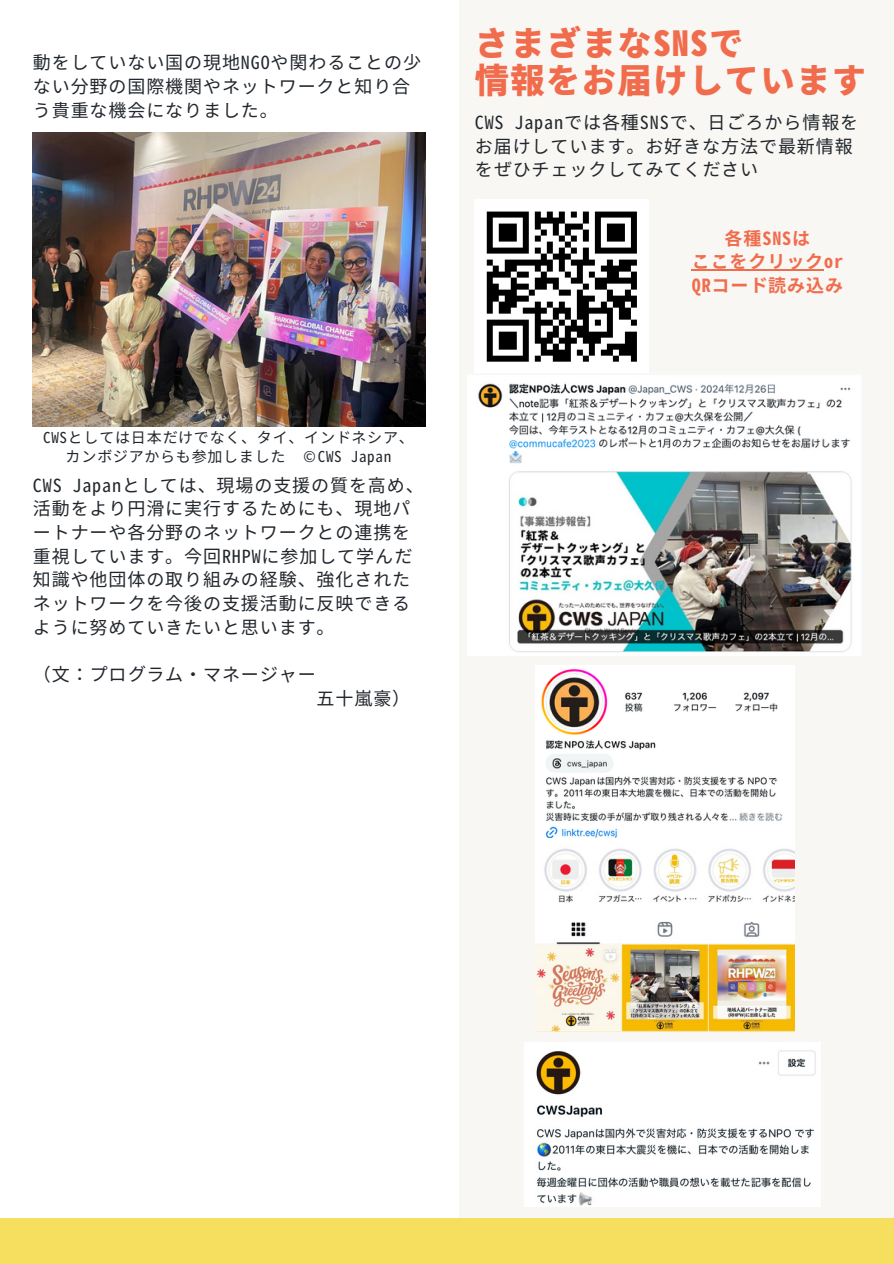
<style>
.page{position:relative;width:894px;height:1264px;background:#fff}
.page>*{position:absolute;margin:0;border:0;box-sizing:border-box;transform-origin:0 0}
.t1{font:34.35px/36.9px "Gen Ei Gothic M H";letter-spacing:.04em;color:#f16c4d}
.t2{font:18px/23.7px "Gen Ei Gothic M R";letter-spacing:.05em;color:#21272d}
.t3{font:18px/23.7px "Gen Ei Gothic M B";letter-spacing:.05em;color:#f16c4d;text-align:center}
.t4{font:15px "Gen Ei Gothic M R";letter-spacing:.05em;color:#21272d}
</style>
<div class="page">
<div style="left:0;top:1218px;width:893px;height:45px;background:#f6de5f"></div>
<img style="left:32px;top:133px;width:393px;height:293px">
<div style="left:458px;top:0;width:435px;height:1217px;background:#f8f7f3"></div>
<div style="left:474px;top:199px;width:174px;height:175px;background:#fff"></div>
<div style="left:486px;top:211px;width:42px;height:6px;background:#000"></div>
<div style="left:594px;top:211px;width:42px;height:6px;background:#000"></div>
<div style="left:498px;top:223px;width:18px;height:6px;background:#000"></div>
<div style="left:606px;top:223px;width:18px;height:6px;background:#000"></div>
<div style="left:498px;top:229px;width:18px;height:6px;background:#000"></div>
<div style="left:606px;top:229px;width:18px;height:6px;background:#000"></div>
<div style="left:498px;top:235px;width:18px;height:6px;background:#000"></div>
<div style="left:606px;top:235px;width:18px;height:6px;background:#000"></div>
<svg style="left:486px;top:217px;width:6px;height:30px"></svg>
<svg style="left:522px;top:217px;width:6px;height:30px"></svg>
<svg style="left:630px;top:217px;width:6px;height:30px"></svg>
<div style="left:486px;top:247px;width:42px;height:6px;background:#000"></div>
<div style="left:594px;top:247px;width:42px;height:6px;background:#000"></div>
<div style="left:504px;top:259px;width:48px;height:6px;background:#000"></div>
<svg style="left:606px;top:259px;width:6px;height:6px"></svg>
<div style="left:618px;top:259px;width:18px;height:6px;background:#000"></div>
<svg style="left:486px;top:259px;width:12px;height:12px"></svg>
<div style="left:504px;top:265px;width:12px;height:6px;background:#000"></div>
<div style="left:600px;top:265px;width:30px;height:6px;background:#000"></div>
<div style="left:486px;top:271px;width:24px;height:6px;background:#000"></div>
<div style="left:516px;top:271px;width:12px;height:6px;background:#000"></div>
<svg style="left:534px;top:211px;width:66px;height:66px"></svg>
<div style="left:606px;top:271px;width:12px;height:6px;background:#000"></div>
<svg style="left:630px;top:271px;width:6px;height:6px"></svg>
<svg style="left:486px;top:277px;width:6px;height:6px"></svg>
<svg style="left:510px;top:277px;width:6px;height:6px"></svg>
<div style="left:534px;top:277px;width:24px;height:6px;background:#000"></div>
<div style="left:570px;top:277px;width:12px;height:6px;background:#000"></div>
<div style="left:594px;top:277px;width:42px;height:6px;background:#000"></div>
<div style="left:486px;top:283px;width:12px;height:6px;background:#000"></div>
<div style="left:510px;top:283px;width:18px;height:6px;background:#000"></div>
<div style="left:534px;top:283px;width:12px;height:6px;background:#000"></div>
<svg style="left:552px;top:283px;width:6px;height:6px"></svg>
<div style="left:594px;top:283px;width:12px;height:6px;background:#000"></div>
<div style="left:486px;top:289px;width:30px;height:6px;background:#000"></div>
<svg style="left:528px;top:289px;width:6px;height:6px"></svg>
<div style="left:558px;top:289px;width:12px;height:6px;background:#000"></div>
<svg style="left:576px;top:283px;width:12px;height:12px"></svg>
<svg style="left:606px;top:289px;width:6px;height:6px"></svg>
<svg style="left:624px;top:283px;width:12px;height:12px"></svg>
<div style="left:486px;top:295px;width:12px;height:6px;background:#000"></div>
<div style="left:504px;top:295px;width:24px;height:6px;background:#000"></div>
<div style="left:576px;top:295px;width:18px;height:6px;background:#000"></div>
<div style="left:606px;top:295px;width:30px;height:6px;background:#000"></div>
<div style="left:498px;top:301px;width:18px;height:6px;background:#000"></div>
<svg style="left:534px;top:301px;width:6px;height:6px"></svg>
<svg style="left:546px;top:301px;width:6px;height:6px"></svg>
<svg style="left:558px;top:301px;width:6px;height:6px"></svg>
<div style="left:576px;top:301px;width:12px;height:6px;background:#000"></div>
<svg style="left:600px;top:301px;width:6px;height:6px"></svg>
<div style="left:612px;top:301px;width:12px;height:6px;background:#000"></div>
<svg style="left:630px;top:301px;width:6px;height:6px"></svg>
<svg style="left:486px;top:301px;width:6px;height:12px"></svg>
<div style="left:498px;top:307px;width:12px;height:6px;background:#000"></div>
<div style="left:522px;top:307px;width:24px;height:6px;background:#000"></div>
<div style="left:552px;top:307px;width:18px;height:6px;background:#000"></div>
<div style="left:576px;top:307px;width:36px;height:6px;background:#000"></div>
<div style="left:618px;top:307px;width:12px;height:6px;background:#000"></div>
<svg style="left:534px;top:313px;width:6px;height:6px"></svg>
<div style="left:576px;top:313px;width:12px;height:6px;background:#000"></div>
<div style="left:618px;top:313px;width:12px;height:6px;background:#000"></div>
<div style="left:486px;top:319px;width:42px;height:6px;background:#000"></div>
<div style="left:534px;top:319px;width:18px;height:6px;background:#000"></div>
<svg style="left:582px;top:319px;width:6px;height:6px"></svg>
<svg style="left:594px;top:319px;width:6px;height:6px"></svg>
<svg style="left:630px;top:319px;width:6px;height:6px"></svg>
<div style="left:564px;top:325px;width:24px;height:6px;background:#000"></div>
<svg style="left:606px;top:313px;width:6px;height:18px"></svg>
<svg style="left:486px;top:325px;width:6px;height:12px"></svg>
<div style="left:498px;top:331px;width:18px;height:6px;background:#000"></div>
<svg style="left:522px;top:325px;width:6px;height:12px"></svg>
<svg style="left:534px;top:325px;width:6px;height:12px"></svg>
<div style="left:546px;top:331px;width:12px;height:6px;background:#000"></div>
<svg style="left:552px;top:313px;width:24px;height:24px"></svg>
<div style="left:576px;top:331px;width:36px;height:6px;background:#000"></div>
<div style="left:624px;top:331px;width:12px;height:6px;background:#000"></div>
<div style="left:486px;top:337px;width:6px;height:7px;background:#000"></div>
<div style="left:498px;top:337px;width:18px;height:7px;background:#000"></div>
<div style="left:522px;top:337px;width:6px;height:7px;background:#000"></div>
<div style="left:534px;top:337px;width:18px;height:7px;background:#000"></div>
<div style="left:558px;top:337px;width:18px;height:7px;background:#000"></div>
<div style="left:582px;top:337px;width:18px;height:7px;background:#000"></div>
<div style="left:624px;top:337px;width:12px;height:7px;background:#000"></div>
<div style="left:498px;top:344px;width:18px;height:6px;background:#000"></div>
<svg style="left:540px;top:344px;width:6px;height:6px"></svg>
<svg style="left:552px;top:344px;width:6px;height:6px"></svg>
<svg style="left:564px;top:344px;width:6px;height:6px"></svg>
<div style="left:606px;top:344px;width:30px;height:6px;background:#000"></div>
<svg style="left:486px;top:344px;width:6px;height:12px"></svg>
<svg style="left:522px;top:344px;width:6px;height:12px"></svg>
<div style="left:540px;top:350px;width:30px;height:6px;background:#000"></div>
<div style="left:600px;top:350px;width:12px;height:6px;background:#000"></div>
<div style="left:618px;top:350px;width:18px;height:6px;background:#000"></div>
<div style="left:486px;top:356px;width:42px;height:6px;background:#000"></div>
<svg style="left:534px;top:356px;width:6px;height:6px"></svg>
<div style="left:552px;top:356px;width:18px;height:6px;background:#000"></div>
<svg style="left:576px;top:344px;width:18px;height:18px"></svg>
<svg style="left:612px;top:356px;width:6px;height:6px"></svg>
<svg style="left:630px;top:356px;width:6px;height:6px"></svg>
<hr style="left:691px;top:269px;width:132px;height:1px;background:#f16c4d">
<img style="left:467px;top:375px;width:394px;height:280px">
<img style="left:535px;top:665px;width:259px;height:366px">
<img style="left:524px;top:1042px;width:296px;height:164px">
<h4 class="t2" style="left:33px;top:52px;width:389px">動をしていない国の現地NGOや関わることの少ない分野の国際機関やネットワークと知り合う貴重な機会になりました。</h4>
<p class="t4" style="left:43px;top:428px;width:372px">CWSとしては日本だけでなく、タイ、インドネシア、</p>
<h4 class="t4" style="left:66px;top:447px;width:327px">カンボジアからも参加しました ©️CWS Japan</h4>
<p class="t2" style="left:33px;top:474px;width:392px">CWS Japanとしては、現場の支援の質を高め、活動をより円滑に実行するためにも、現地パートナーや各分野のネットワークとの連携を重視しています。今回RHPWに参加して学んだ知識や他団体の取り組みの経験、強化されたネットワークを今後の支援活動に反映できるように努めていきたいと思います。</p>
<p class="t2" style="left:33px;top:663px;width:284px">（文：プログラム・マネージャー</p>
<p class="t2" style="left:316px;top:687px;width:95px">五十嵐豪）</p>
<h4 class="t1" style="left:474px;top:27px;width:393px">さまざまなSNSで<br>情報をお届けしています</h4>
<h1 class="t2" style="left:474px;top:111px;width:385px">CWS Japanでは各種SNSで、日ごろから情報をお届けしています。お好きな方法で最新情報をぜひチェックしてみてください</h1>
<h2 class="t3" style="left:691px;top:227px;width:153px">各種SNSは<br>ここをクリックor<br>QRコード読み込み</h2>
</div>
